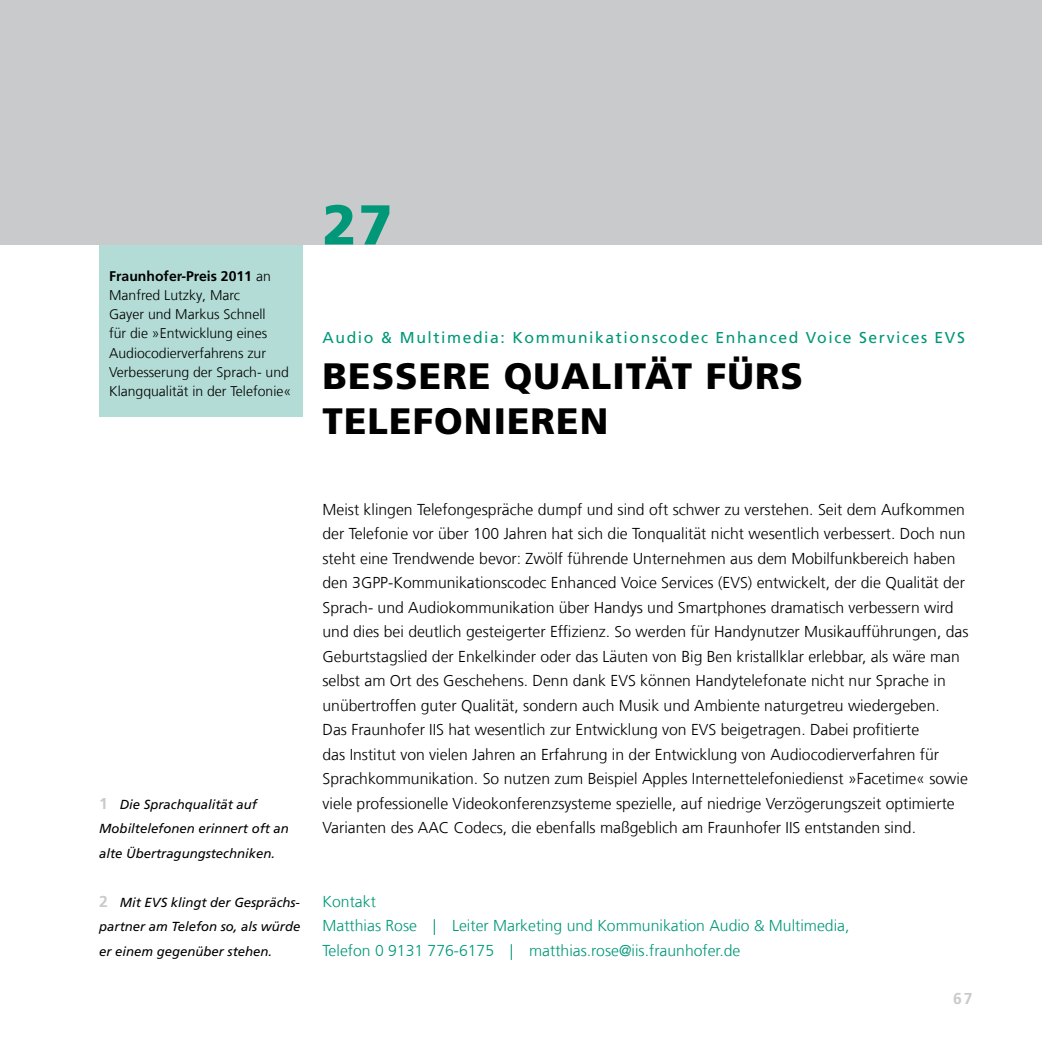
<style>
.page{position:relative;width:1042px;height:1042px;background:#fff}
.page>*{position:absolute;margin:0;border:0;box-sizing:border-box;transform-origin:0 0}
.t1{font:900 56px "Frutiger LT Com";color:#009879}
.t2{font:900 36.75px/45.5px "Frutiger LT Com";letter-spacing:.03em;color:#000}
.t3{font:300 15.75px/24.5px "Frutiger LT Com";color:#000}
.t4{font:300 15.75px/24.5px "Frutiger LT Com";color:#009879}
.t5{font:15.75px "Frutiger LT Com";letter-spacing:.1em;color:#009879}
.t6{font:700 15.75px "Frutiger LT Com";color:#c8cacc}
.t7{font:300 14px/19.2px "Frutiger LT Com";color:#000}
.t8{font:italic 13.12px/24.5px "Frutiger LT Com";color:#000}
.s1{font-weight:700}
.s2{font-weight:700;font-style:normal;font-size:15.75px;color:#c8cacc}
</style>
<div class="page">
<div style="left:0;top:0;width:1042px;height:245px;background:#c8cacc"></div>
<div style="left:99px;top:245px;width:204px;height:172px;background:#b3dcd6"></div>
<p class="t7" style="left:109px;top:266px;width:184px"><span class="s1">Fraunhofer-Preis 2011</span> an<br>Manfred Lutzky, Marc<br>Gayer und Markus Schnell<br>für die »Entwicklung eines<br>Audiocodierverfahrens zur<br>Verbesserung der Sprach- und<br>Klangqualität in der Telefonie«</p>
<h1 class="t1" style="left:322px;top:191px;width:72px">27</h1>
<p class="t5" style="left:322px;top:328px;width:644px">Audio &amp; Multimedia: Kommunikationscodec Enhanced Voice Services EVS</p>
<h2 class="t2" style="left:322px;top:353px;width:482px">BESSERE QUALITÄT FÜRS<br>TELEFONIEREN</h2>
<p class="t8" style="left:99px;top:792px;width:191px"><span class="s2">1</span> Die Sprachqualität auf<br>Mobiltelefonen erinnert oft an alte Übertragungstechniken.</p>
<p class="t8" style="left:99px;top:890px;width:203px;text-align:justify"><span class="s2">2</span> Mit EVS klingt der Gesprächs&shy;partner am Telefon so, als würde er einem gegenüber stehen.</p>
<p class="t3" style="left:322px;top:497px;width:647px">Meist klingen Telefongespräche dumpf und sind oft schwer zu verstehen. Seit dem Aufkommen der Telefonie vor über 100 Jahren hat sich die Tonqualität nicht wesentlich verbessert. Doch nun steht eine Trendwende bevor: Zwölf führende Unternehmen aus dem Mobilfunkbereich haben den 3GPP-Kommunikationscodec Enhanced Voice Services (EVS) entwickelt, der die Qualität der Sprach- und Audiokommunikation über Handys und Smartphones dramatisch verbessern wird und dies bei deutlich gesteigerter Effizienz. So werden für Handynutzer Musikaufführungen, das Geburtstagslied der Enkelkinder oder das Läuten von Big Ben kristallklar erlebbar, als wäre man selbst am Ort des Geschehens. Denn dank EVS können Handytelefonate nicht nur Sprache in unübertroffen guter Qualität, sondern auch Musik und Ambiente naturgetreu wiedergeben.<br>Das Fraunhofer IIS hat wesentlich zur Entwicklung von EVS beigetragen. Dabei profitierte<br>das Institut von vielen Jahren an Erfahrung in der Entwicklung von Audiocodierverfahren für Sprachkommunikation. So nutzen zum Beispiel Apples Internettelefoniedienst »Facetime« sowie viele professionelle Videokonferenzsysteme spezielle, auf niedrige Verzögerungszeit optimierte Varianten des AAC Codecs, die ebenfalls maßgeblich am Fraunhofer IIS entstanden sind.</p>
<p class="t4" style="left:322px;top:889px;width:528px">Kontakt<br>Matthias Rose | Leiter Marketing und Kommunikation Audio &amp; Multimedia,<br>Telefon 0 9131 776-6175 | matthias.rose@iis.fraunhofer.de</p>
<p class="t6" style="left:953px;top:989px;width:21px">67</p>
</div>
